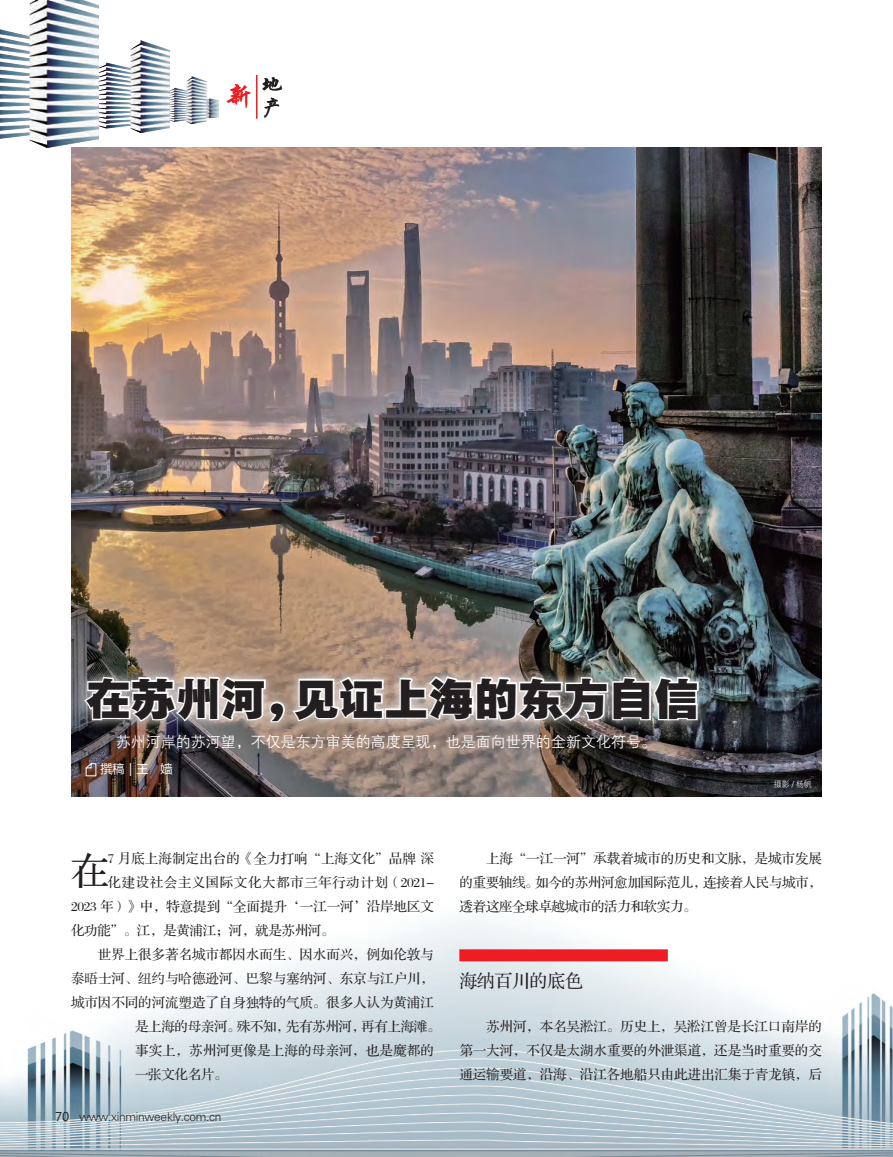
<style>
.page{position:relative;width:893px;height:1157px;background:#fff}
.page>*{position:absolute;margin:0;border:0;box-sizing:border-box;transform-origin:0 0}
.t1{font:45px "FZYDTHJW GB1 0";color:#231f20}
.t2{font:37.5px "FZS3 JW GB1 0";color:#231f20}
.t3{font:27px "FZXKJW GB1 0";color:#ee1d23}
.t4{font:21px/23px "FZXKJW GB1 0";color:#231f20}
.t5{font:18px "FZS3 JW GB1 0";letter-spacing:-.025em;color:#231f20}
.t6{font:15px "FZZDXJW GB1 0";color:#fff}
.t7{font:13.5px/24px "FZS3 JW GB1 0";letter-spacing:-.005em;color:#231f20;text-align:justify}
.t8{font:13.5px "FZS3 JW GB1 0";letter-spacing:-.025em;color:#231f20}
.t9{font:13.5px "FZS3 JW GB1 0";letter-spacing:.04em;color:#231f20}
.t10{font:12px "FZXH1 JW GB1 0";letter-spacing:-.025em;color:#231f20}
.t11{font:12px "Microsoft Ya Hei";color:#fff}
.t12{font:8.25px "FZXH1 JW GB1 0";color:#fff}
.s1{font-family:"Microsoft Ya Hei"}
</style>
<div class="page">
<img style="left:0;top:920px;width:893px;height:237px">
<img style="left:98px;top:41px;width:72px;height:91px">
<img style="left:0;top:0;width:98px;height:148px">
<img style="left:170px;top:77px;width:49px;height:46px">
<img style="left:71px;top:148px;width:751px;height:649px">
<svg style="left:86px;top:763px;width:10px;height:13px"></svg>
<div style="left:459px;top:949px;width:209px;height:12px;background:#ee1d23"></div>
<div style="left:74px;top:665px;width:636px;height:68px;background:#fff;opacity:.75"></div>
<img style="left:82px;top:654px;width:618px;height:70px">
<hr style="left:256px;top:75px;width:1px;height:44px;background:#ee1d23">
<p class="t3" style="left:227px;top:81px;width:28px">新</p>
<p class="t4" style="left:262px;top:74px;width:22px">地产</p>
<p class="t1" style="left:86px;top:674px;width:614px">在苏州河，见证上海的东方自信</p>
<p class="t6" style="left:86px;top:733px;width:571px">　　苏州河岸的苏河望，不仅是东方审美的高度呈现，也是面向世界的全新文化符号。</p>
<p class="t11" style="left:100px;top:760px;width:73px">撰稿｜王　嫱</p>
<p class="t2" style="left:71px;top:851px;width:39px">在</p>
<p class="t7" style="left:108px;top:847px;width:328px">7 月底上海制定出台的《全力打响“上海文化”品牌 深</p>
<p class="t9" style="left:108px;top:875px;width:328px">化建设社会主义国际文化大都市三年行动计划（2021-</p>
<p class="t7" style="left:71px;top:895px;width:364px">2023 年）》中，特意提到“全面提升‘一江一河’沿岸地区文</p>
<p class="t8" style="left:71px;top:923px;width:265px">化功能”。江，是黄浦江；河，就是苏州河。</p>
<p class="t7" style="left:98px;top:943px;width:337px">世界上很多著名城市都因水而生、因水而兴，例如伦敦与</p>
<p class="t7" style="left:71px;top:967px;width:364px">泰晤士河、纽约与哈德逊河、巴黎与塞纳河、东京与江户川，</p>
<p class="t7" style="left:71px;top:991px;width:364px">城市因不同的河流塑造了自身独特的气质。很多人认为黄浦江</p>
<p class="t8" style="left:135px;top:1019px;width:307px">是上海的母亲河。殊不知，先有苏州河，再有上海滩。</p>
<p class="t7" style="left:135px;top:1039px;width:300px">事实上，苏州河更像是上海的母亲河，也是魔都的</p>
<p class="t7" style="left:135px;top:1063px;width:94px">一张文化名片。</p>
<p class="t10" style="left:55px;top:1109px;width:168px"><span class="s1">70</span> www.xinminweekly.com.cn</p>
<p class="t12" style="left:774px;top:779px;width:40px">摄影 / 杨帆</p>
<p class="t7" style="left:459px;top:847px;width:364px;text-indent:27px">上海“一江一河”承载着城市的历史和文脉，是城市发展的重要轴线。如今的苏州河愈加国际范儿，连接着人民与城市，透着这座全球卓越城市的活力和软实力。</p>
<p class="t5" style="left:459px;top:971px;width:125px">海纳百川的底色</p>
<p class="t7" style="left:459px;top:1015px;width:364px;text-indent:27px">苏州河，本名吴淞江。历史上，吴淞江曾是长江口南岸的第一大河，不仅是太湖水重要的外泄渠道，还是当时重要的交通运输要道，沿海、沿江各地船只由此进出汇集于青龙镇，后</p>
</div>
